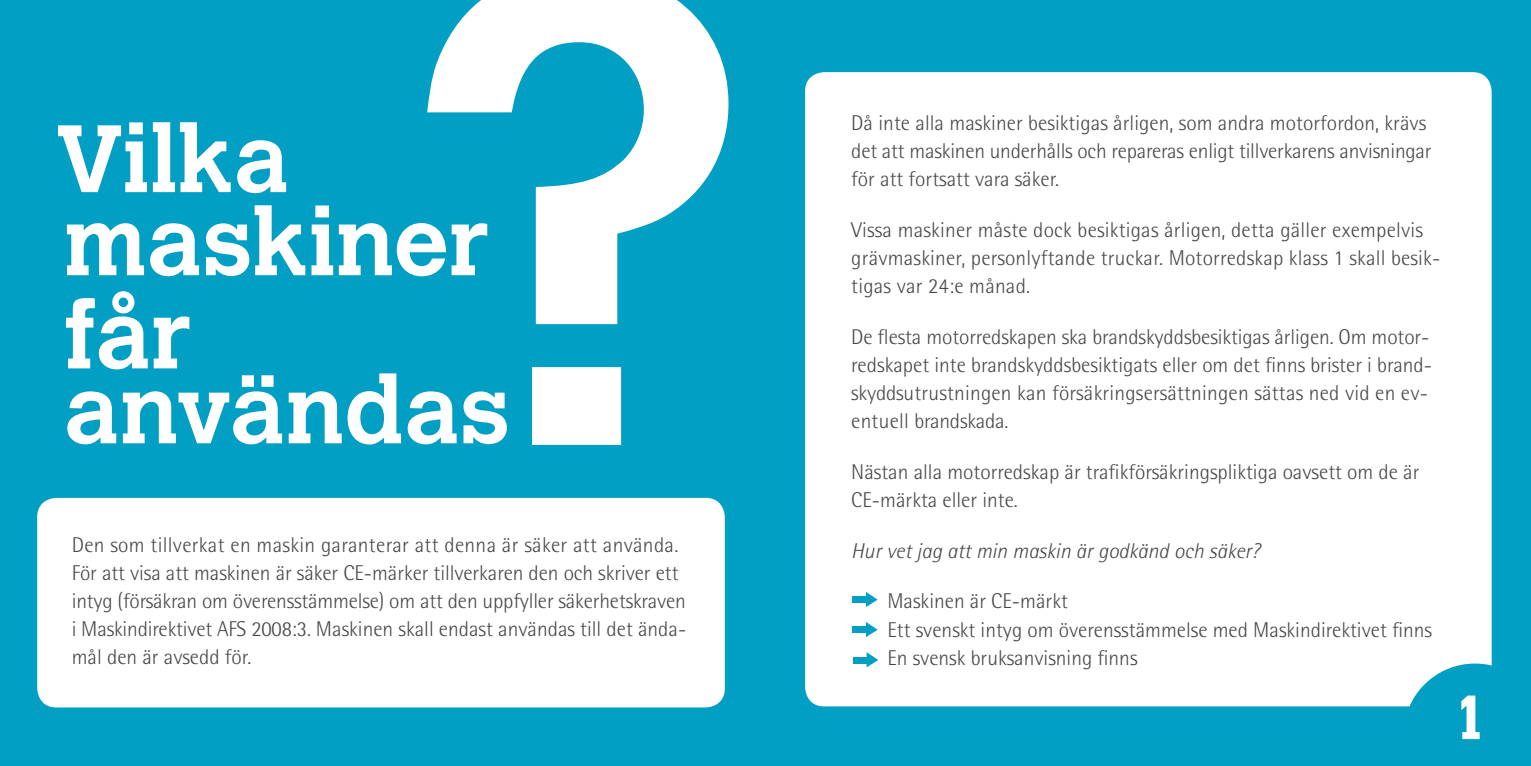
<style>
.page{position:relative;width:1531px;height:766px;background:#fff}
.page>*{position:absolute;margin:0;border:0;box-sizing:border-box;transform-origin:0 0}
.t1{font:700 94.73px/83px "Calvert MT Std";color:#fff}
.t2{font:700 61.43px "Calvert MT Std";color:#fff}
.t3{font:300 21.38px/28.1px "AT Rotis Semi Sans";color:#464748}
.t4{font:italic 300 21.38px "AT Rotis Semi Sans";color:#464748}
</style>
<div class="page">
<div style="left:0;top:0;width:1531px;height:765px;background:#009fc3"></div>
<div style="left:805px;top:72px;width:686px;height:634px;background:#fff;border-radius:19px"></div>
<svg style="left:427px;top:0;width:301px;height:445px"></svg>
<svg style="left:1403px;top:663px;width:89px;height:44px"></svg>
<div style="left:37px;top:497px;width:688px;height:210px;background:#fff;border-radius:19px"></div>
<svg style="left:866px;top:592px;width:11px;height:15px"></svg>
<div style="left:852px;top:596px;width:16px;height:7px;background:#009fc3"></div>
<svg style="left:866px;top:622px;width:11px;height:15px"></svg>
<div style="left:852px;top:626px;width:16px;height:7px;background:#009fc3"></div>
<svg style="left:866px;top:652px;width:12px;height:15px"></svg>
<div style="left:853px;top:656px;width:16px;height:7px;background:#009fc3"></div>
<h1 class="t1" style="left:55px;top:116px;width:435px">Vilka maskiner</h1>
<h1 class="t1" style="left:64px;top:296px;width:447px;line-height:74.9px">får användas</h1>
<p class="t3" style="left:72px;top:530px;width:616px">Den som tillverkat en maskin garanterar att denna är säker att använda.<br>För att visa att maskinen är säker CE-märker tillverkaren den och skriver ett intyg (försäkran om överensstämmelse) om att den uppfyller säkerhetskraven i Maskindirektivet AFS 2008:3. Maskinen skall endast användas till det ända&shy;mål den är avsedd för.</p>
<p class="t3" style="left:851px;top:109px;width:582px">Då inte alla maskiner besiktigas årligen, som andra motorfordon, krävs det att maskinen underhålls och repareras enligt tillverkarens anvisningar för att fortsatt vara säker.</p>
<p class="t3" style="left:851px;top:215px;width:591px">Vissa maskiner måste dock besiktigas årligen, detta gäller exempelvis grävmaskiner, personlyftande truckar. Motorredskap klass 1 skall besik&shy;tigas var 24:e månad.</p>
<p class="t3" style="left:851px;top:322px;width:582px">De flesta motorredskapen ska brandskyddsbesiktigas årligen. Om motor&shy;redskapet inte brandskyddsbesiktigats eller om det finns brister i brand&shy;skyddsutrustningen kan försäkringsersättningen sättas ned vid en ev&shy;entuell brandskada.</p>
<p class="t3" style="left:851px;top:457px;width:570px">Nästan alla motorredskap är trafikförsäkringspliktiga oavsett om de är<br>CE-märkta eller inte.</p>
<p class="t4" style="left:851px;top:537px;width:410px">Hur vet jag att min maskin är godkänd och säker?</p>
<p class="t3" style="left:887px;top:587px;width:546px">Maskinen är CE-märkt<br>Ett svenskt intyg om överensstämmelse med Maskindirektivet finns<br>En svensk bruksanvisning finns</p>
<h2 class="t2" style="left:1450px;top:678px;width:39px">1</h2>
</div>
